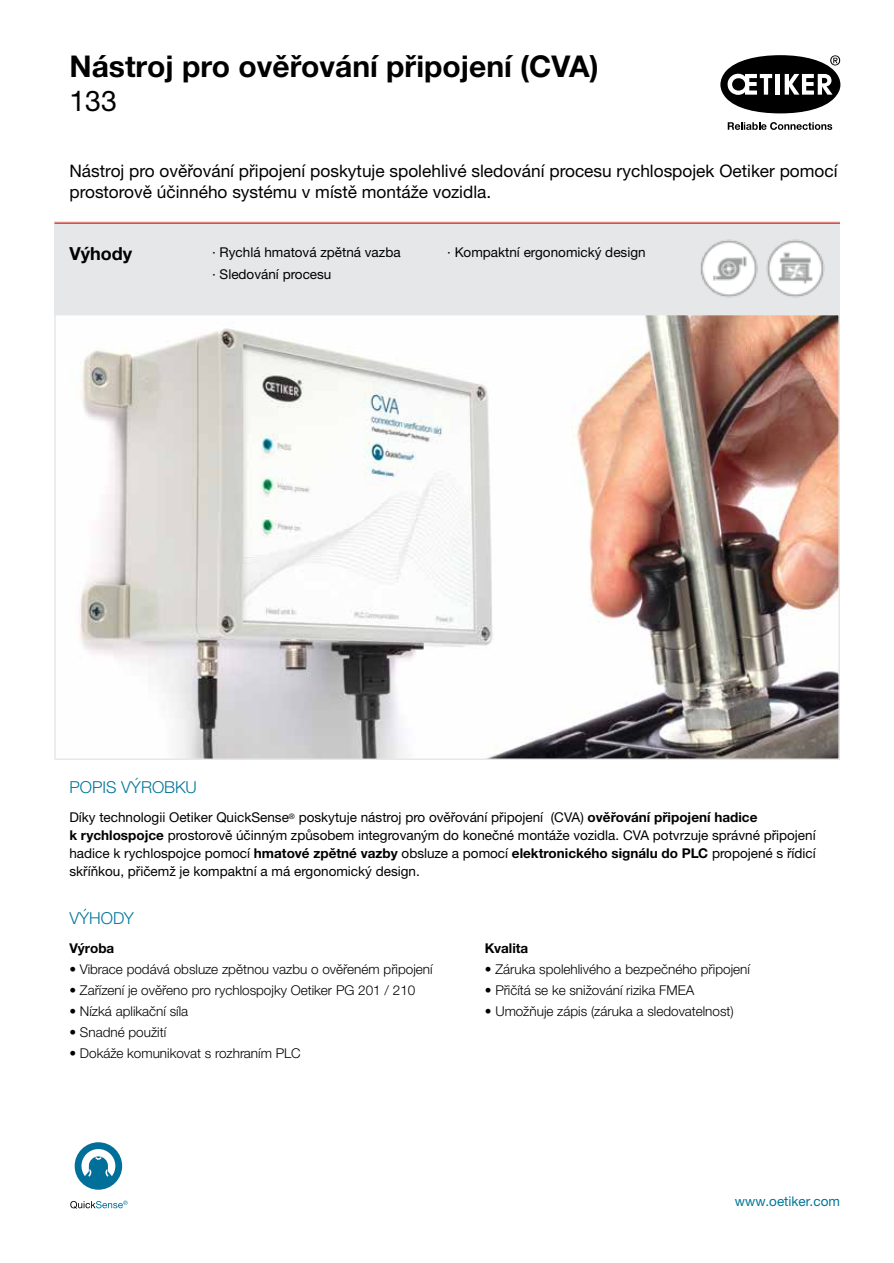
<style>
.page{position:relative;width:894px;height:1263px;background:#fff}
.page>*{position:absolute;margin:0;border:0;box-sizing:border-box;transform-origin:0 0}
.t1{font:700 30px "Helvetica Neue LTW1 G";color:#000}
.t2{font:28.5px "Helvetica Neue LTW1 G";color:#000}
.t3{font:700 18px "Helvetica Neue LTW1 G";color:#000}
.t4{font:17.25px/20.7px "Helvetica Neue LTW1 G";color:#000}
.t5{font:300 16.5px "Helvetica Neue LTW1 G";color:#007698}
.t6{font:13.5px/18px "Helvetica Neue LTW1 G";color:#000}
.t7{font:300 13.5px "Helvetica Neue LTW1 G";color:#000}
.t8{font:13.5px "Helvetica Neue LTW1 G";color:#007698}
.t9{font:700 13.5px "Helvetica Neue LTW1 G";color:#000}
.s1{font-weight:700}
</style>
<div class="page">
<div style="left:54px;top:222px;width:785px;height:93px;background:#e6e7e8"></div>
<hr style="left:54px;top:222px;width:785px;height:2px;background:#dc4133">
<svg style="left:720px;top:55px;width:120px;height:58px"></svg>
<svg style="left:727px;top:122px;width:104px;height:8px"></svg>
<svg style="left:70px;top:1200px;width:57px;height:8px"></svg>
<svg style="left:75px;top:1142px;width:47px;height:47px"></svg>
<img style="left:700px;top:239px;width:125px;height:59px">
<img style="left:79px;top:317px;width:757px;height:440px">
<div style="left:54px;top:314px;width:785px;height:446px;border:2px solid #e6e7e8"></div>
<h1 class="t1" style="left:69px;top:48px;width:530px">Nástroj pro ověřování připojení (CVA)</h1>
<h2 class="t2" style="left:69px;top:84px;width:49px">133</h2>
<p class="t4" style="left:69px;top:160px;width:769px">Nástroj pro ověřování připojení poskytuje spolehlivé sledování procesu rychlospojek Oetiker pomocí prostorově účinného systému v místě montáže vozidla.</p>
<h3 class="t3" style="left:69px;top:242px;width:64px">Výhody</h3>
<p class="t6" style="left:212px;top:241px;width:190px;line-height:22.2px">· Rychlá hmatová zpětná vazba · Sledování procesu</p>
<p class="t6" style="left:447px;top:243px;width:200px">· Kompaktní ergonomický design</p>
<p class="t5" style="left:69px;top:777px;width:129px">POPIS VÝROBKU</p>
<p class="t6" style="left:69px;top:808px;width:747px">Díky technologii Oetiker QuickSense<sup>®</sup> poskytuje nástroj pro ověřování připojení (CVA) <span class="s1">ověřování připojení hadice<br>k rychlospojce</span> prostorově účinným způsobem integrovaným do konečné montáže vozidla. CVA potvrzuje správné připojení hadice k rychlospojce pomocí <span class="s1">hmatové zpětné vazby</span> obsluze a pomocí <span class="s1">elektronického signálu do PLC</span> propojené s řídicí skříňkou, přičemž je kompaktní a má ergonomický design.</p>
<p class="t5" style="left:69px;top:908px;width:66px">VÝHODY</p>
<p class="t9" style="left:69px;top:940px;width:46px">Výroba</p>
<p class="t7" style="left:69px;top:961px;width:364px">• Vibrace podává obsluze zpětnou vazbu o ověřeném připojení</p>
<p class="t7" style="left:69px;top:982px;width:347px">• Zařízení je ověřeno pro rychlospojky Oetiker PG 201 / 210</p>
<p class="t7" style="left:69px;top:1003px;width:120px">• Nízká aplikační síla</p>
<p class="t7" style="left:69px;top:1024px;width:98px">• Snadné použití</p>
<p class="t7" style="left:69px;top:1045px;width:232px">• Dokáže komunikovat s rozhraním PLC</p>
<p class="t9" style="left:485px;top:940px;width:45px">Kvalita</p>
<p class="t7" style="left:485px;top:961px;width:266px">• Záruka spolehlivého a bezpečného připojení</p>
<p class="t7" style="left:485px;top:982px;width:211px">• Přičítá se ke snižování rizika FMEA</p>
<p class="t7" style="left:485px;top:1003px;width:250px">• Umožňuje zápis (záruka a sledovatelnost)</p>
<p class="t8" style="left:734px;top:1193px;width:107px">www.oetiker.com</p>
</div>
